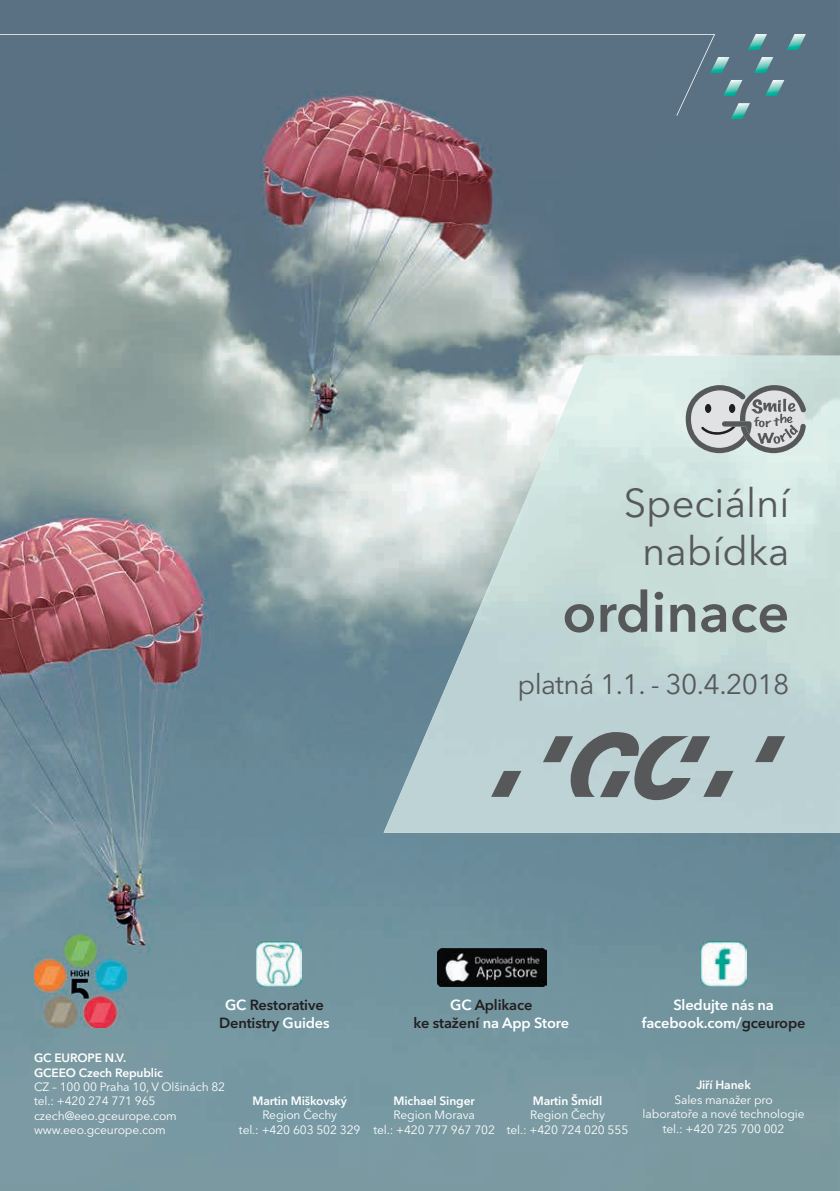
<style>
.page{position:relative;width:840px;height:1191px;background:#fff}
.page>*{position:absolute;margin:0;border:0;box-sizing:border-box;transform-origin:0 0}
.t1{font:600 56px "Avenir Next LT Pro";color:#57585a}
.t2{font:40px/48px "Avenir Next LT Pro";color:#57585a;text-align:center}
.t3{font:28px "Avenir Next LT Pro";letter-spacing:-.02em;color:#57585a}
.t4{font:600 14.6px/17.6px "Avenir Next LT Pro";letter-spacing:-.01em;color:#231f20;text-align:center}
.t5{font:600 14.6px/17.6px "Avenir Next LT Pro";letter-spacing:-.01em;color:#fff;text-align:center}
.t6{font:12px/14.4px "Avenir Next LT Pro";letter-spacing:-.01em;color:#fff;text-align:center}
.t7{font:600 12px/14.4px "Avenir Next LT Pro";letter-spacing:-.01em;color:#fff}
.s1{color:#fff}
.s2{color:#231f20}
</style>
<div class="page">
<img style="left:0;top:0;width:839px;height:1191px">
<img style="left:383px;top:356px;width:456px;height:476px">
<svg style="left:685px;top:385px;width:120px;height:68px;background:#afb3b4"></svg>
<svg style="left:754px;top:736px;width:30px;height:26px"></svg>
<svg style="left:542px;top:732px;width:191px;height:68px;background:#93a0a2"></svg>
<svg style="left:491px;top:771px;width:30px;height:26px"></svg>
<img style="left:437px;top:948px;width:109px;height:38px">
<img style="left:256px;top:941px;width:45px;height:45px">
<img style="left:34px;top:935px;width:93px;height:93px">
<img style="left:700px;top:941px;width:46px;height:45px">
<svg style="left:786px;top:34px;width:19px;height:16px"></svg>
<svg style="left:747px;top:34px;width:19px;height:16px"></svg>
<svg style="left:753px;top:57px;width:19px;height:16px"></svg>
<svg style="left:714px;top:57px;width:15px;height:16px"></svg>
<svg style="left:722px;top:80px;width:20px;height:16px"></svg>
<svg style="left:764px;top:80px;width:20px;height:16px"></svg>
<svg style="left:730px;top:103px;width:19px;height:16px"></svg>
<div style="left:0;top:34px;width:714px;height:82px;background:#597182"></div>
<h2 class="t2" style="left:623px;top:478px;width:167px">Speciální nabídka</h2>
<h1 class="t1" style="left:562px;top:578px;width:228px">ordinace</h1>
<h3 class="t3" style="left:517px;top:667px;width:273px">platná 1.1. - 30.4.2018</h3>
<p class="t4" style="left:219px;top:996px;width:112px"><span class="s1">GC</span> Restorative<br>Dentistry <span class="s1">Guides</span></p>
<p class="t5" style="left:641px;top:996px;width:165px">Sledujte nás na facebook.com/<span class="s2">gceurope</span></p>
<p class="t4" style="left:413px;top:996px;width:157px"><span class="s1">GC</span> Aplikace<br>ke stažení <span class="s1">na App Store</span></p>
<p class="t7" style="left:34px;top:1050px;width:130px">GC EUROPE N.V.<br>GCEEO Czech Republic</p>
<p class="t6" style="left:34px;top:1079px;width:192px;text-align:left">CZ – 100 00 Praha 10, V Olšinách 82 tel.: +420 274 771 965 czech@eeo.gceurope.com www.eeo.gceurope.com</p>
<p class="t7" style="left:252px;top:1093px;width:96px">Martin Miškovský</p>
<p class="t6" style="left:239px;top:1107px;width:123px">Region Čechy<br>tel.: +420 603 502 329</p>
<p class="t7" style="left:393px;top:1093px;width:83px">Michael Singer</p>
<p class="t6" style="left:373px;top:1107px;width:123px">Region Morava<br>tel.: +420 777 967 702</p>
<p class="t7" style="left:532px;top:1093px;width:71px">Martin Šmídl</p>
<p class="t6" style="left:506px;top:1107px;width:123px">Region Čechy<br>tel.: +420 724 020 555</p>
<p class="t7" style="left:696px;top:1078px;width:56px">Jiří Hanek</p>
<p class="t6" style="left:642px;top:1092px;width:163px">Sales manažer pro<br>laboratoře a nové technologie tel.: +420 725 700 002</p>
</div>
